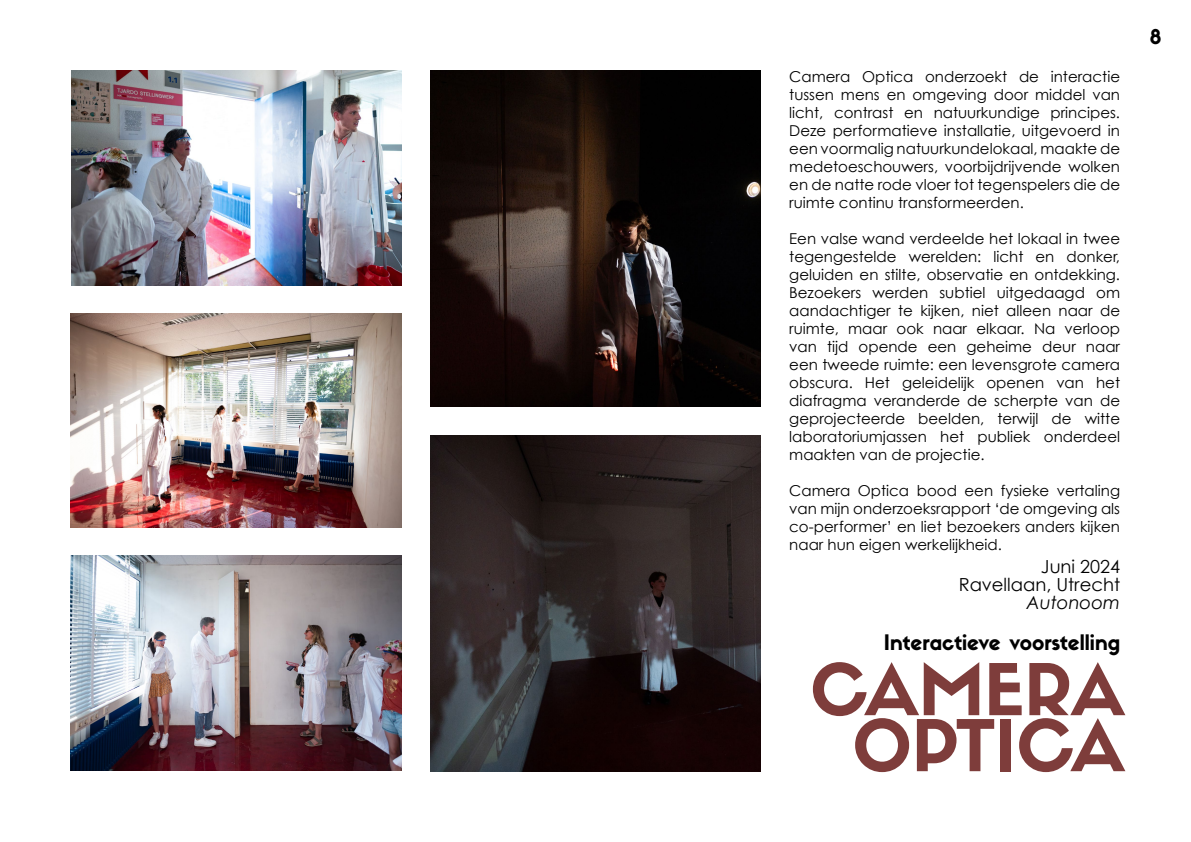
<style>
.page{position:relative;width:1191px;height:842px;background:#fff}
.page>*{position:absolute;margin:0;border:0;box-sizing:border-box;transform-origin:0 0}
.t1{font:70px/56px "Sifonn Basic";color:#7e3d3b;text-align:right}
.t2{font:21px "Sifonn Basic";color:#000}
.t3{font:20px "Sifonn Basic";color:#000}
.t4{font:18px/18px "Century Gothic";color:#000;text-align:right}
.t5{font:italic 18px "Century Gothic";color:#000}
.t6{font:15px/18px "Century Gothic";color:#000;text-align:justify}
</style>
<div class="page">
<img style="left:71px;top:556px;width:331px;height:214px">
<img style="left:71px;top:314px;width:331px;height:213px">
<img style="left:71px;top:71px;width:331px;height:214px">
<img style="left:430px;top:71px;width:331px;height:336px">
<img style="left:430px;top:435px;width:331px;height:336px">
<p class="t6" style="left:789px;top:67px;width:332px">Camera Optica onderzoekt de interactie tussen mens en omgeving door middel van licht, contrast en natuurkundige principes.<br>Deze performatieve installatie, uitgevoerd in een voormalig natuurkundelokaal, maakte de medetoeschouwers, voorbijdrijvende wolken en de natte rode vloer tot tegenspelers die de ruimte continu transformeerden.</p>
<p class="t6" style="left:789px;top:229px;width:332px">Een valse wand verdeelde het lokaal in twee tegengestelde werelden: licht en donker, geluiden en stilte, observatie en ontdekking.<br>Bezoekers werden subtiel uitgedaagd om aandachtiger te kijken, niet alleen naar de ruimte, maar ook naar elkaar. Na verloop van tijd opende een geheime deur naar een tweede ruimte: een levensgrote camera obscura. Het geleidelijk openen van het diafragma veranderde de scherpte van de geprojecteerde beelden, terwijl de witte laboratoriumjassen het publiek onderdeel maakten van de projectie.</p>
<p class="t6" style="left:789px;top:481px;width:332px">Camera Optica bood een fysieke vertaling van mijn onderzoeksrapport ‘de omgeving als co-performer’ en liet bezoekers anders kijken naar hun eigen werkelijkheid.</p>
<p class="t4" style="left:958px;top:558px;width:163px">Juni 2024<br>Ravellaan, Utrecht</p>
<p class="t5" style="left:1026px;top:592px;width:95px">Autonoom</p>
<h2 class="t2" style="left:884px;top:629px;width:238px">Interactieve voorstelling</h2>
<h1 class="t1" style="left:810px;top:661px;width:316px">CAMERA<br>OPTICA</h1>
<h3 class="t3" style="left:1149px;top:23px;width:13px">8</h3>
</div>
